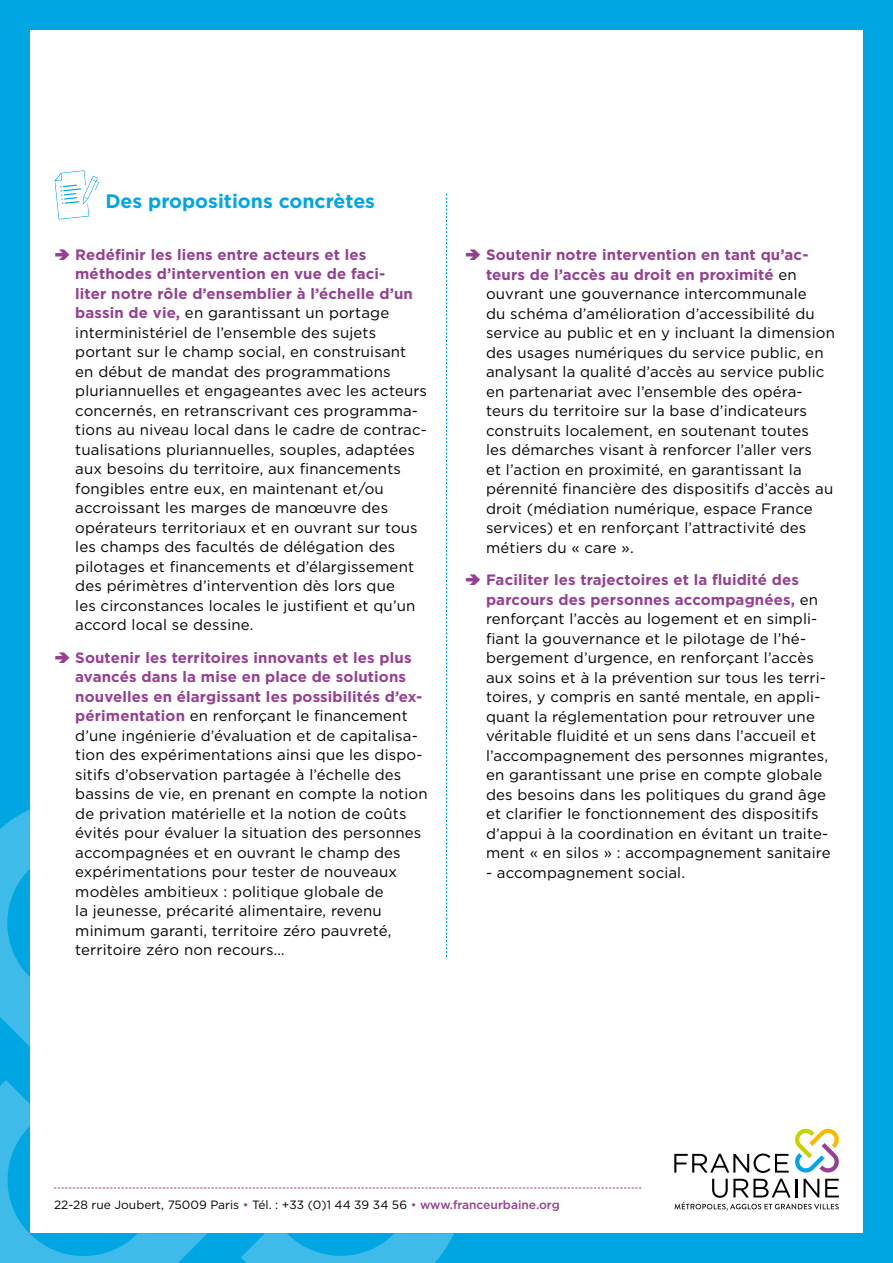
<style>
.page{position:relative;width:893px;height:1263px;background:#fff}
.page>*{position:absolute;margin:0;border:0;box-sizing:border-box;transform-origin:0 0}
.t1{font:700 19.5px "Gotham";color:#00a6e2}
.t2{font:15px/19.5px "Gotham";letter-spacing:.01em;color:#000}
.t3{font:12px "Gotham";color:#000}
.s1{font-weight:700;color:#954091}
.s2{color:#954091}
.s3{font-weight:500;color:#954091}
</style>
<div class="page">
<div style="left:0;top:1233px;width:893px;height:30px;background:#00a6e2"></div>
<div style="left:0;top:0;width:893px;height:30px;background:#00a6e2"></div>
<div style="left:0;top:0;width:30px;height:1263px;background:#00a6e2"></div>
<div style="left:863px;top:0;width:30px;height:1263px;background:#00a6e2"></div>
<svg style="left:0;top:809px;width:30px;height:238px"></svg>
<svg style="left:0;top:1080px;width:641px;height:183px"></svg>
<svg style="left:674px;top:1129px;width:165px;height:82px"></svg>
<svg style="left:54px;top:169px;width:46px;height:51px"></svg>
<svg style="left:446px;top:193px;width:1px;height:764px"></svg>
<h1 class="t1" style="left:105px;top:188px;width:271px">Des propositions concrètes</h1>
<p class="t2" style="left:75px;top:244px;width:353px"><span class="s1">Redéfinir les liens entre acteurs et les méthodes d’intervention en vue de faci-<br>liter notre rôle d’ensemblier à l’échelle d’un bassin de vie,</span> en garantissant un portage interministériel de l’ensemble des sujets portant sur le champ social, en construisant en début de mandat des programmations pluriannuelles et engageantes avec les acteurs concernés, en retranscrivant ces programma&shy;tions au niveau local dans le cadre de contrac&shy;tualisations pluriannuelles, souples, adaptées aux besoins du territoire, aux financements fongibles entre eux, en maintenant et/ou accroissant les marges de manœuvre des opérateurs territoriaux et en ouvrant sur tous les champs des facultés de délégation des pilotages et financements et d’élargissement des périmètres d’intervention dès lors que<br>les circonstances locales le justifient et qu’un accord local se dessine.</p>
<p class="t2" style="left:75px;top:647px;width:354px"><span class="s1">Soutenir les territoires innovants et les plus avancés dans la mise en place de solutions nouvelles en élargissant les possibilités d’ex&shy;périmentation</span> en renforçant le financement d’une ingénierie d’évaluation et de capitalisa&shy;tion des expérimentations ainsi que les dispo&shy;sitifs d’observation partagée à l’échelle des bassins de vie, en prenant en compte la notion de privation matérielle et la notion de coûts évités pour évaluer la situation des personnes accompagnées et en ouvrant le champ des expérimentations pour tester de nouveaux modèles ambitieux : politique globale de<br>la jeunesse, précarité alimentaire, revenu minimum garanti, territoire zéro pauvreté, territoire zéro non recours…</p>
<p class="t2" style="left:486px;top:245px;width:350px"><span class="s1">Soutenir notre intervention en tant qu’ac&shy;teurs de l’accès au droit en proximité</span> en ouvrant une gouvernance intercommunale<br>du schéma d’amélioration d’accessibilité du service au public et en y incluant la dimension des usages numériques du service public, en analysant la qualité d’accès au service public en partenariat avec l’ensemble des opéra&shy;teurs du territoire sur la base d’indicateurs construits localement, en soutenant toutes<br>les démarches visant à renforcer l’aller vers<br>et l’action en proximité, en garantissant la pérennité financière des dispositifs d’accès au droit (médiation numérique, espace France services) et en renforçant l’attractivité des métiers du « care ».</p>
<p class="t2" style="left:486px;top:570px;width:346px"><span class="s1">Faciliter les trajectoires et la fluidité des parcours des personnes accompagnées,</span> en renforçant l’accès au logement et en simpli&shy;fiant la gouvernance et le pilotage de l’hé&shy;bergement d’urgence, en renforçant l’accès aux soins et à la prévention sur tous les terri&shy;toires, y compris en santé mentale, en appli&shy;quant la réglementation pour retrouver une véritable fluidité et un sens dans l’accueil et l’accompagnement des personnes migrantes, en garantissant une prise en compte globale des besoins dans les politiques du grand âge et clarifier le fonctionnement des dispositifs d’appui à la coordination en évitant un traite&shy;ment « en silos » : accompagnement sanitaire</p>
<p class="t2" style="left:486px;top:862px;width:201px">- accompagnement social.</p>
<p class="t3" style="left:54px;top:1197px;width:507px">22-28 rue Joubert, 75009 Paris <span class="s2">•</span> Tél. : +33 (0)1 44 39 34 56 <span class="s2">•</span> <span class="s3">www.franceurbaine.org</span></p>
</div>
